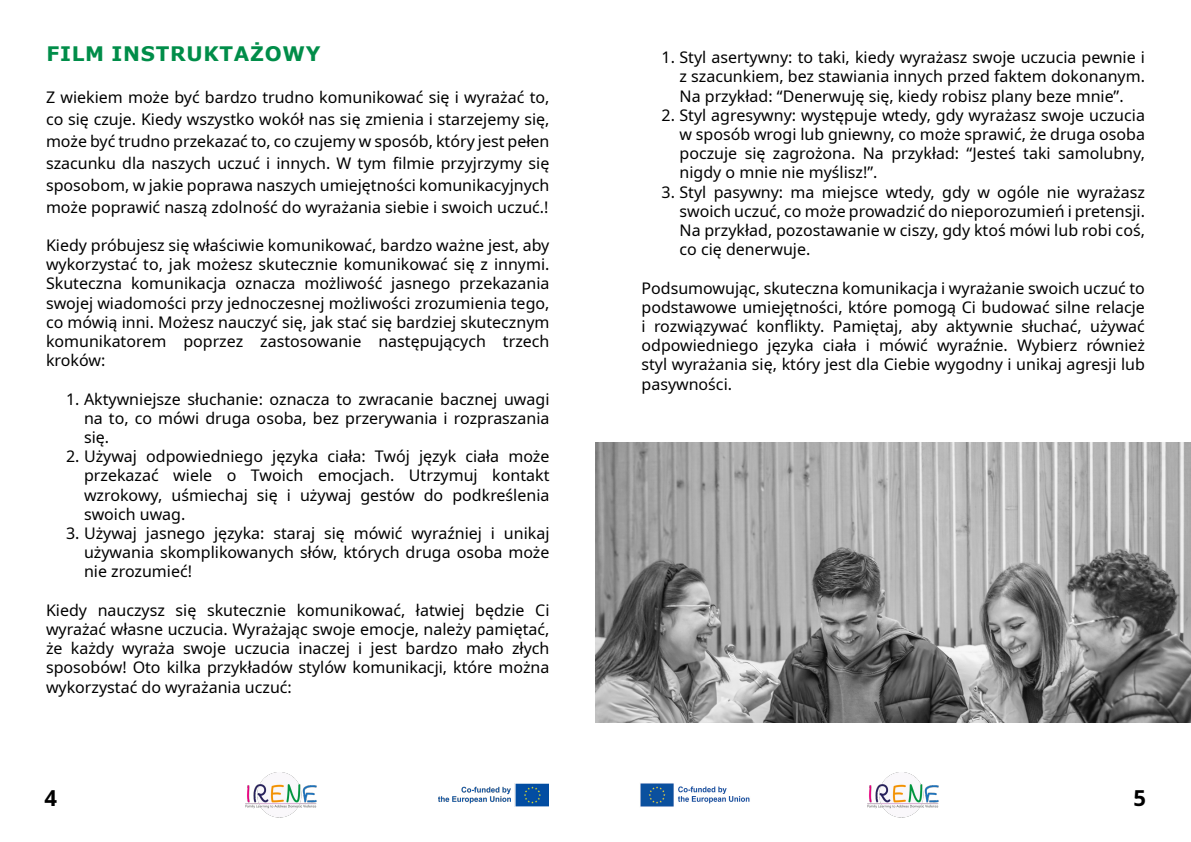
<style>
.page{position:relative;width:1191px;height:842px;background:#fff}
.page>*{position:absolute;margin:0;border:0;box-sizing:border-box;transform-origin:0 0}
.t1{font:700 22px "Noto Sans";color:#000}
.t2{font:700 20px "Verdana";letter-spacing:.035em;color:#008d49}
.t3{font:16px/19.2px "Noto Sans";color:#000;text-align:justify}
</style>
<div class="page">
<img style="left:245px;top:772px;width:72px;height:46px">
<img style="left:867px;top:772px;width:72px;height:46px">
<img style="left:438px;top:783px;width:110px;height:24px">
<img style="left:640px;top:783px;width:110px;height:24px">
<img style="left:595px;top:442px;width:596px;height:280px">
<p class="t2" style="left:46px;top:40px;width:275px">FILM INSTRUKTAŻOWY</p>
<p class="t3" style="left:46px;top:86px;width:505px;line-height:22px">Z wiekiem może być bardzo trudno komunikować się i wyrażać to, co się czuje. Kiedy wszystko wokół nas się zmienia i starzejemy się, może być trudno przekazać to, co czujemy w sposób, który jest pełen szacunku dla naszych uczuć i innych. W tym filmie przyjrzymy się sposobom, w jakie poprawa naszych umiejętności komunikacyjnych może poprawić naszą zdolność do wyrażania siebie i swoich uczuć.!</p>
<p class="t3" style="left:46px;top:236px;width:505px">Kiedy próbujesz się właściwie komunikować, bardzo ważne jest, aby wykorzystać to, jak możesz skutecznie komunikować się z innymi.<br>Skuteczna komunikacja oznacza możliwość jasnego przekazania swojej wiadomości przy jednoczesnej możliwości zrozumienia tego, co mówią inni. Możesz nauczyć się, jak stać się bardziej skutecznym komunikatorem poprzez zastosowanie następujących trzech kroków:</p>
<p class="t3" style="left:84px;top:389px;width:467px;text-indent:-18px">1. Aktywniejsze słuchanie: oznacza to zwracanie bacznej uwagi na to, co mówi druga osoba, bez przerywania i rozpraszania się.</p>
<p class="t3" style="left:84px;top:447px;width:467px;text-indent:-18px">2. Używaj odpowiedniego języka ciała: Twój język ciała może przekazać wiele o Twoich emocjach. Utrzymuj kontakt wzrokowy, uśmiechaj się i używaj gestów do podkreślenia swoich uwag.</p>
<p class="t3" style="left:84px;top:524px;width:467px;text-indent:-18px">3. Używaj jasnego języka: staraj się mówić wyraźniej i unikaj używania skomplikowanych słów, których druga osoba może nie zrozumieć!</p>
<p class="t3" style="left:46px;top:601px;width:505px">Kiedy nauczysz się skutecznie komunikować, łatwiej będzie Ci wyrażać własne uczucia. Wyrażając swoje emocje, należy pamiętać, że każdy wyraża swoje uczucia inaczej i jest bardzo mało złych sposobów! Oto kilka przykładów stylów komunikacji, które można wykorzystać do wyrażania uczuć:</p>
<p class="t3" style="left:679px;top:48px;width:467px;text-indent:-18px">1. Styl asertywny: to taki, kiedy wyrażasz swoje uczucia pewnie i z szacunkiem, bez stawiania innych przed faktem dokonanym.<br>Na przykład: “Denerwuję się, kiedy robisz plany beze mnie”.</p>
<p class="t3" style="left:679px;top:106px;width:467px;text-indent:-18px">2. Styl agresywny: występuje wtedy, gdy wyrażasz swoje uczucia w sposób wrogi lub gniewny, co może sprawić, że druga osoba poczuje się zagrożona. Na przykład: “Jesteś taki samolubny, nigdy o mnie nie myślisz!”.</p>
<p class="t3" style="left:679px;top:182px;width:467px;text-indent:-18px">3. Styl pasywny: ma miejsce wtedy, gdy w ogóle nie wyrażasz swoich uczuć, co może prowadzić do nieporozumień i pretensji.<br>Na przykład, pozostawanie w ciszy, gdy ktoś mówi lub robi coś, co cię denerwuje.</p>
<p class="t3" style="left:641px;top:278px;width:505px">Podsumowując, skuteczna komunikacja i wyrażanie swoich uczuć to podstawowe umiejętności, które pomogą Ci budować silne relacje i rozwiązywać konflikty. Pamiętaj, aby aktywnie słuchać, używać odpowiedniego języka ciała i mówić wyraźnie. Wybierz również styl wyrażania się, który jest dla Ciebie wygodny i unikaj agresji lub pasywności.</p>
<h1 class="t1" style="left:44px;top:782px;width:14px">4</h1>
<h1 class="t1" style="left:1133px;top:782px;width:14px">5</h1>
</div>
